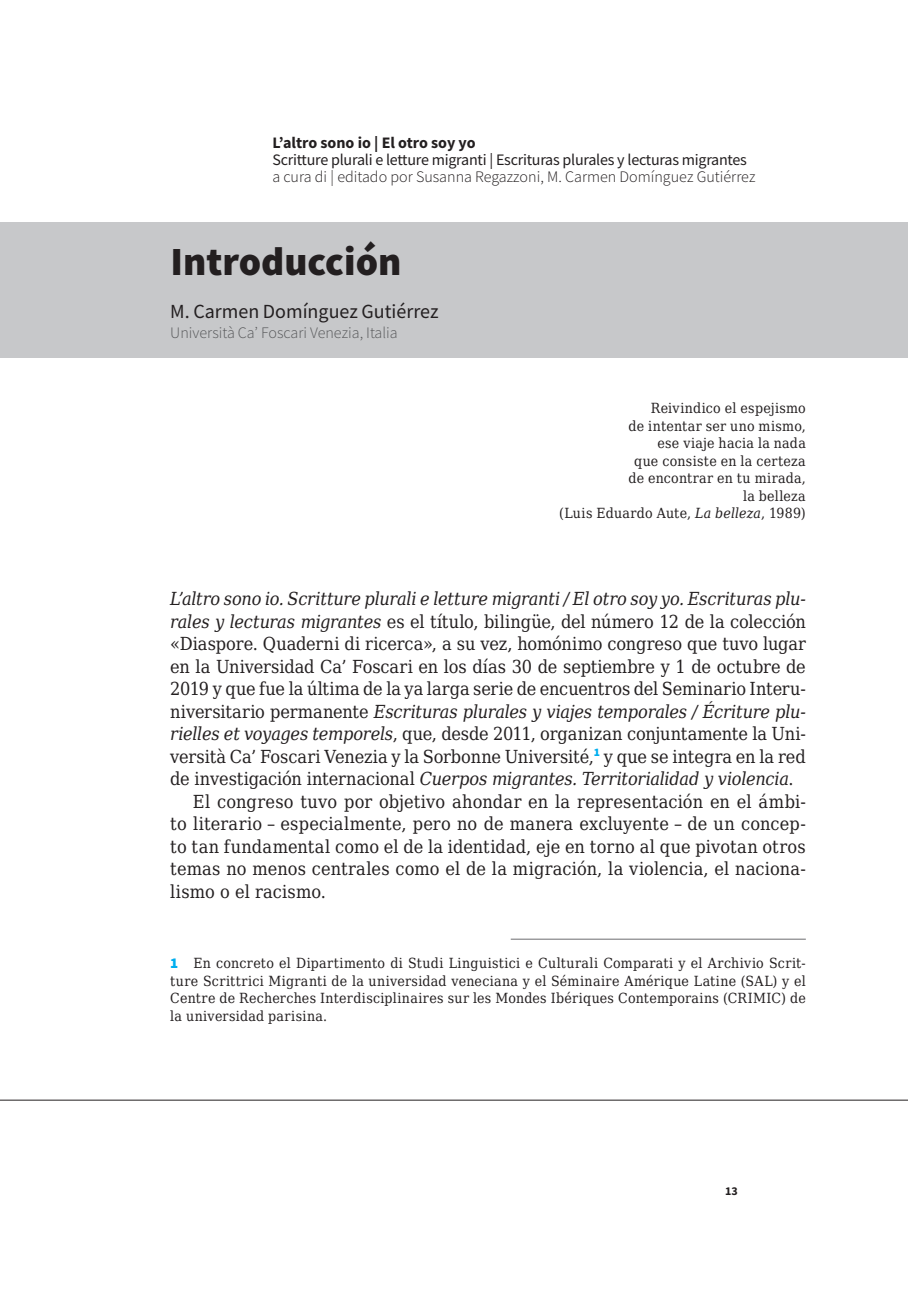
<style>
.page{position:relative;width:908px;height:1304px;background:#fff}
.page>*{position:absolute;margin:0;border:0;box-sizing:border-box;transform-origin:0 0}
.t1{font:900 40px "Source Sans Pro";color:#231f20}
.t2{font:20px "Source Sans Pro";color:#231f20}
.t3{font:18px "DejaVu Serif Condensed";color:#231f20}
.t4{font:italic 18px "DejaVu Serif Condensed";letter-spacing:-.015em;color:#231f20}
.t5{font:16px "Source Sans Pro";letter-spacing:-.015em;color:#231f20}
.t6{font:300 16px "Source Sans Pro";color:#231f20}
.t7{font:300 16px "Source Sans Pro";color:#57585a}
.t8{font:700 16px "Source Sans Pro";color:#231f20}
.t9{font:14px/17.6px "DejaVu Serif Condensed";letter-spacing:.02em;color:#231f20;text-align:right}
.t10{font:700 12px "Source Sans Pro";color:#231f20}
.s1{font-style:italic}
.s2{font-style:normal}
.s3{font-family:"Source Sans Pro";font-weight:900;font-size:15px;color:#00aeef}
</style>
<div class="page">
<hr style="left:0;top:1100px;width:907px;height:1px;background:#231f20">
<div style="left:0;top:223px;width:907px;height:135px;background:#c7c8ca"></div>
<hr style="left:510px;top:939px;width:295px;height:1px;background:#6c6d70">
<p class="t8" style="left:272px;top:132px;width:205px">L’altro sono io | El otro soy yo</p>
<p class="t5" style="left:272px;top:150px;width:476px">Scritture plurali e letture migranti | Escrituras plurales y lecturas migrantes</p>
<p class="t6" style="left:272px;top:167px;width:484px">a cura di | editado por Susanna Regazzoni, M. Carmen Domínguez Gutiérrez</p>
<h1 class="t1" style="left:170px;top:234px;width:232px">Introducción</h1>
<p class="t2" style="left:170px;top:299px;width:270px">M. Carmen Domínguez Gutiérrez</p>
<p class="t7" style="left:170px;top:323px;width:229px">Università Caʼ Foscari Venezia, Italia</p>
<p class="t9" style="left:559px;top:399px;width:248px">Reivindico el espejismo<br>de intentar ser uno mismo,<br>ese viaje hacia la nada<br>que consiste en la certeza<br>de encontrar en tu mirada,<br>la belleza<br>(Luis Eduardo Aute, <span class="s1">La belleza</span>, 1989)</p>
<p class="t4" style="left:170px;top:585px;width:636px">L’altro sono io. Scritture plurali e letture migranti / El otro soy yo. Escrituras plu-</p>
<p class="t3" style="left:170px;top:608px;width:636px"><span class="s1">rales y lecturas migrantes</span> es el título, bilingüe, del número 12 de la colección</p>
<p class="t3" style="left:170px;top:630px;width:637px">«Diaspore. Quaderni di ricerca», a su vez, homónimo congreso que tuvo lugar</p>
<p class="t3" style="left:170px;top:653px;width:637px">en la Universidad Ca’ Foscari en los días 30 de septiembre y 1 de octubre de</p>
<p class="t3" style="left:170px;top:675px;width:636px">2019 y que fue la última de la ya larga serie de encuentros del Seminario Interu-</p>
<p class="t4" style="left:170px;top:698px;width:636px"><span class="s2">niversitario permanente</span> Escrituras plurales y viajes temporales / Écriture plu-</p>
<p class="t3" style="left:170px;top:720px;width:636px"><span class="s1">rielles et voyages temporels</span>, que, desde 2011, organizan conjuntamente la Uni-</p>
<p class="t3" style="left:170px;top:743px;width:636px">versità Ca’ Foscari Venezia y la Sorbonne Université,<sup>1</sup> y que se integra en la red</p>
<p class="t4" style="left:170px;top:765px;width:624px"><span class="s2">de investigación internacional</span> Cuerpos migrantes. Territorialidad y violencia<span class="s2">.</span></p>
<p class="t3" style="left:193px;top:788px;width:614px">El congreso tuvo por objetivo ahondar en la representación en el ámbi-</p>
<p class="t3" style="left:170px;top:810px;width:636px">to literario – especialmente, pero no de manera excluyente – de un concep-</p>
<p class="t3" style="left:170px;top:833px;width:636px">to tan fundamental como el de la identidad, eje en torno al que pivotan otros</p>
<p class="t3" style="left:170px;top:855px;width:636px">temas no menos centrales como el de la migración, la violencia, el naciona-</p>
<p class="t3" style="left:170px;top:878px;width:157px">lismo o el racismo.</p>
<p class="t9" style="left:170px;top:954px;width:636px;text-align:justify"><span class="s3">1</span> En concreto el Dipartimento di Studi Linguistici e Culturali Comparati y el Archivio Scrit&shy;ture Scrittrici Migranti de la universidad veneciana y el Séminaire Amérique Latine (SAL) y el Centre de Recherches Interdisciplinaires sur les Mondes Ibériques Contemporains (CRIMIC) de la universidad parisina.</p>
<p class="t10" style="left:724px;top:1183px;width:14px">13</p>
</div>
